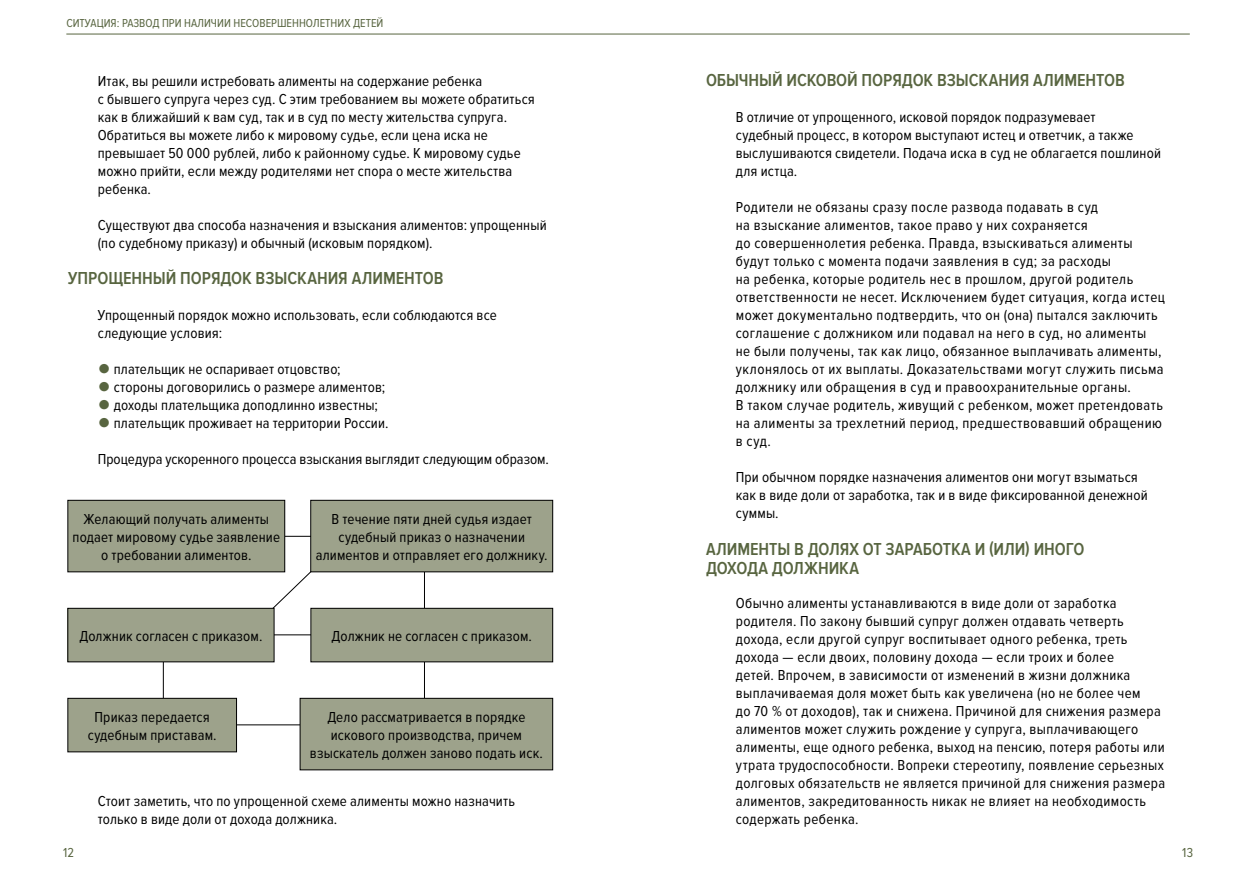
<style>
.page{position:relative;width:1259px;height:893px;background:#fff}
.page>*{position:absolute;margin:0;border:0;box-sizing:border-box;transform-origin:0 0}
.t1{font:600 18px/19.5px "Proxima Nova Cond";letter-spacing:-.005em;color:#586540}
.t2{font:15px/18px "Proxima Nova Cond";letter-spacing:.015em;color:#000}
.t3{font:13.5px "Proxima Nova Cond";color:#586540}
.t4{font:12px "Proxima Nova Cond";color:#586540}
.s1{font-family:"PF Din Text Pro";color:#586540}
</style>
<div class="page">
<hr style="left:66px;top:34px;width:1123px;height:1px;background:#586540">
<hr style="left:278px;top:536px;width:73px;height:1px;background:#000">
<div style="left:68px;top:500px;width:217px;height:72px;background:#9da28b"></div>
<div style="left:68px;top:500px;width:217px;height:72px;border:1px solid #000"></div>
<hr style="left:268px;top:635px;width:73px;height:1px;background:#000">
<hr style="left:232px;top:725px;width:73px;height:1px;background:#000">
<hr style="left:424px;top:561px;width:1px;height:54px;background:#000">
<hr style="left:424px;top:657px;width:1px;height:46px;background:#000">
<hr style="left:163px;top:657px;width:1px;height:46px;background:#000">
<svg style="left:268px;top:567px;width:48px;height:46px"></svg>
<div style="left:300px;top:698px;width:253px;height:72px;background:#9da28b"></div>
<div style="left:300px;top:698px;width:253px;height:72px;border:1px solid #000"></div>
<div style="left:311px;top:608px;width:242px;height:54px;background:#9da28b"></div>
<div style="left:311px;top:608px;width:242px;height:54px;border:1px solid #000"></div>
<div style="left:311px;top:500px;width:242px;height:72px;background:#9da28b"></div>
<div style="left:310px;top:500px;width:243px;height:72px;border:1px solid #000"></div>
<div style="left:68px;top:698px;width:168px;height:54px;background:#9da28b"></div>
<div style="left:68px;top:698px;width:169px;height:54px;border:1px solid #000"></div>
<div style="left:68px;top:608px;width:206px;height:54px;background:#9da28b"></div>
<div style="left:68px;top:608px;width:206px;height:54px;border:1px solid #000"></div>
<p class="t4" style="left:66px;top:17px;width:318px">Ситуация: развод при наличии несовершеннолетних детей</p>
<p class="t2" style="left:98px;top:72px;width:438px">Итак, вы решили истребовать алименты на содержание ребенка<br>с бывшего супруга через суд. С этим требованием вы можете обратиться как в ближайший к вам суд, так и в суд по месту жительства супруга.<br>Обратиться вы можете либо к мировому судье, если цена иска не превышает 50 000 рублей, либо к районному судье. К мировому судье можно прийти, если между родителями нет спора о месте жительства ребенка.</p>
<p class="t2" style="left:98px;top:216px;width:450px">Существуют два способа назначения и взыскания алиментов: упрощенный (по судебному приказу) и обычный (исковым порядком).</p>
<p class="t1" style="left:68px;top:269px;width:377px">Упрощенный порядок взыскания алиментов</p>
<p class="t2" style="left:98px;top:306px;width:400px">Упрощенный порядок можно использовать, если соблюдаются все следующие условия:</p>
<p class="t2" style="left:98px;top:360px;width:244px"><span class="s1">●</span> плательщик не оспаривает отцовство;</p>
<p class="t2" style="left:98px;top:378px;width:289px"><span class="s1">●</span> стороны договорились о размере алиментов;</p>
<p class="t2" style="left:98px;top:396px;width:282px"><span class="s1">●</span> доходы плательщика доподлинно известны;</p>
<p class="t2" style="left:98px;top:414px;width:292px"><span class="s1">●</span> плательщик проживает на территории России.</p>
<p class="t2" style="left:98px;top:450px;width:453px">Процедура ускоренного процесса взыскания выглядит следующим образом.</p>
<p class="t2" style="left:73px;top:510px;width:209px;text-align:center">Желающий получать алименты подает мировому судье заявление о требовании алиментов.</p>
<p class="t2" style="left:79px;top:627px;width:184px">Должник согласен с приказом.</p>
<p class="t2" style="left:88px;top:708px;width:130px;text-align:center">Приказ передается судебным приставам.</p>
<p class="t2" style="left:316px;top:510px;width:233px;text-align:center">В течение пяти дней судья издает судебный приказ о назначении алиментов и отправляет его должнику.</p>
<p class="t2" style="left:331px;top:627px;width:202px">Должник не согласен с приказом.</p>
<p class="t2" style="left:310px;top:708px;width:234px;text-align:center">Дело рассматривается в порядке искового производства, причем взыскатель должен заново подать иск.</p>
<p class="t2" style="left:98px;top:792px;width:419px">Стоит заметить, что по упрощенной схеме алименты можно назначить только в виде доли от дохода должника.</p>
<p class="t1" style="left:706px;top:71px;width:420px">Обычный исковой порядок взыскания алиментов</p>
<p class="t2" style="left:736px;top:108px;width:427px">В отличие от упрощенного, исковой порядок подразумевает<br>судебный процесс, в котором выступают истец и ответчик, а также выслушиваются свидетели. Подача иска в суд не облагается пошлиной для истца.</p>
<p class="t2" style="left:736px;top:198px;width:431px">Родители не обязаны сразу после развода подавать в суд<br>на взыскание алиментов, такое право у них сохраняется<br>до совершеннолетия ребенка. Правда, взыскиваться алименты будут только с момента подачи заявления в суд; за расходы<br>на ребенка, которые родитель нес в прошлом, другой родитель ответственности не несет. Исключением будет ситуация, когда истец может документально подтвердить, что он (она) пытался заключить соглашение с должником или подавал на него в суд, но алименты<br>не были получены, так как лицо, обязанное выплачивать алименты, уклонялось от их выплаты. Доказательствами могут служить письма должнику или обращения в суд и правоохранительные органы.<br>В таком случае родитель, живущий с ребенком, может претендовать на алименты за трехлетний период, предшествовавший обращению в суд.</p>
<p class="t2" style="left:736px;top:468px;width:413px">При обычном порядке назначения алиментов они могут взыматься как в виде доли от заработка, так и в виде фиксированной денежной суммы.</p>
<p class="t1" style="left:706px;top:539px;width:378px">Алименты в долях от заработка и (или) иного дохода должника</p>
<p class="t2" style="left:736px;top:594px;width:431px">Обычно алименты устанавливаются в виде доли от заработка родителя. По закону бывший супруг должен отдавать четверть дохода, если другой супруг воспитывает одного ребенка, треть дохода — если двоих, половину дохода — если троих и более<br>детей. Впрочем, в зависимости от изменений в жизни должника выплачиваемая доля может быть как увеличена (но не более чем<br>до 70 % от доходов), так и снижена. Причиной для снижения размера алиментов может служить рождение у супруга, выплачивающего алименты, еще одного ребенка, выход на пенсию, потеря работы или утрата трудоспособности. Вопреки стереотипу, появление серьезных долговых обязательств не является причиной для снижения размера алиментов, закредитованность никак не влияет на необходимость содержать ребенка.</p>
<p class="t3" style="left:63px;top:845px;width:12px">12</p>
<p class="t3" style="left:1182px;top:845px;width:12px">13</p>
</div>
